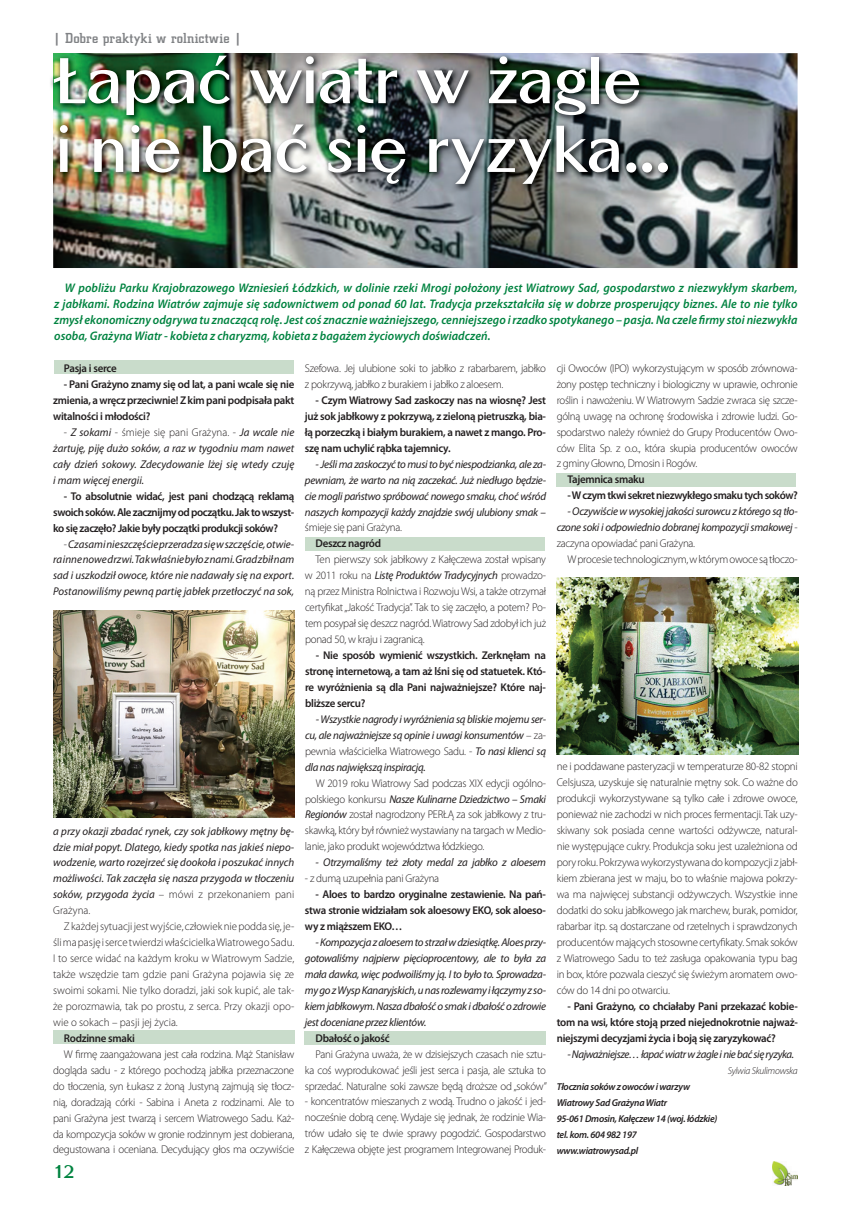
<style>
.page{position:relative;width:851px;height:1205px;background:#fff}
.page>*{position:absolute;margin:0;border:0;box-sizing:border-box;transform-origin:0 0}
.t1{font:700 62.5px/68.8px "Altrincham";letter-spacing:-.01em;color:#fff}
.t2{font:700 17.5px "Altrincham";color:#008340}
.t3{font:500 15px "City DEE";letter-spacing:.01em;color:#808285}
.t4{font:italic 600 12.5px/16px "Myriad Pro";letter-spacing:.005em;color:#008340;text-align:justify;scale:.95 1}
.t5{font:300 11.25px/16px "Myriad Pro";letter-spacing:-.025em;color:#231f20;text-align:justify}
.t6{font:italic 11.25px/16px "Myriad Pro";letter-spacing:-.025em;color:#231f20;text-align:justify}
.t7{font:600 11.25px/16px "Myriad Pro";letter-spacing:-.025em;color:#231f20;text-align:justify}
.t8{font:italic 600 10px/16px "Myriad Pro";letter-spacing:-.025em;color:#231f20}
.t9{font:italic 300 10px "Myriad Pro";letter-spacing:-.025em;color:#231f20}
.s1{font-weight:300;font-style:normal}
.s2{font-weight:400;font-style:italic}
</style>
<div class="page">
<img style="left:772px;top:1161px;width:25px;height:24px">
<div style="left:305px;top:1031px;width:241px;height:13px;background:#c9dccb"></div>
<img style="left:53px;top:610px;width:241px;height:208px">
<img style="left:53px;top:53px;width:744px;height:215px">
<img style="left:53px;top:53px;width:623px;height:140px">
<div style="left:55px;top:361px;width:239px;height:13px;background:#c9dccb"></div>
<img style="left:556px;top:578px;width:241px;height:177px">
<div style="left:305px;top:537px;width:239px;height:13px;background:#c9dccb"></div>
<div style="left:556px;top:473px;width:239px;height:13px;background:#c9dccb"></div>
<div style="left:53px;top:1030px;width:241px;height:13px;background:#c9dccb"></div>
<h3 class="t3" style="left:53px;top:30px;width:190px">| Dobre praktyki w rolnictwie |</h3>
<h1 class="t1" style="left:55px;top:47px;width:617px">Łapać wiatr w żagle i nie bać się ryzyka…</h1>
<p class="t4" style="left:54px;top:280px;width:783px;text-indent:11px">W pobliżu Parku Krajobrazowego Wzniesień Łódzkich, w dolinie rzeki Mrogi położony jest Wiatrowy Sad, gospodarstwo z niezwykłym skarbem, z jabłkami. Rodzina Wiatrów zajmuje się sadownictwem od ponad 60 lat. Tradycja przekształciła się w dobrze prosperujący biznes. Ale to nie tylko zmysł ekonomiczny odgrywa tu znaczącą rolę. Jest coś znacznie ważniejszego, cenniejszego i rzadko spotykanego – pasja. Na czele rmy stoi niezwykła osoba, Grażyna Wiatr - kobieta z charyzmą, kobieta z bagażem życiowych doświadczeń.</p>
<p class="t7" style="left:64px;top:360px;width:54px">Pasja i serce</p>
<p class="t7" style="left:53px;top:376px;width:242px;text-indent:11px">- Pani Grażyno znamy się od lat, a pani wcale się nie zmienia, a wręcz przeciwnie! Z kim pani podpisała pakt witalności i młodości?</p>
<p class="t6" style="left:53px;top:424px;width:242px;text-indent:11px"><span class="s1">-</span> Z sokami <span class="s1">- śmieje się pani Grażyna. -</span> Ja wcale nie żartuję, piję dużo soków, a raz w tygodniu mam nawet cały dzień sokowy. Zdecydowanie lżej się wtedy czuję i mam więcej energii.</p>
<p class="t7" style="left:53px;top:488px;width:242px;text-indent:11px">- To absolutnie widać, jest pani chodzącą reklamą swoich soków. Ale zacznijmy od początku. Jak to wszyst&shy;ko się zaczęło? Jakie były początki produkcji soków?</p>
<p class="t6" style="left:53px;top:535px;width:242px;text-indent:11px"><span class="s1">-</span> Czasami nieszczęście przeradza się w szczęście, otwie&shy;ra inne nowe drzwi. Tak właśnie było z nami. Grad zbił nam sad i uszkodził owoce, które nie nadawały się na export.<br>Postanowiliśmy pewną partię jabłek przetłoczyć na sok,</p>
<p class="t6" style="left:53px;top:822px;width:242px">a przy okazji zbadać rynek, czy sok jabłkowy mętny bę&shy;dzie miał popyt. Dlatego, kiedy spotka nas jakieś niepo&shy;wodzenie, warto rozejrzeć się dookoła i poszukać innych możliwości. Tak zaczęła się nasza przygoda w tłoczeniu soków, przygoda życia <span class="s1">– mówi z przekonaniem pani Grażyna.</span></p>
<p class="t5" style="left:53px;top:918px;width:242px;text-indent:11px">Z każdej sytuacji jest wyjście, człowiek nie podda się, je&shy;śli ma pasję i serce twierdzi właścicielka Wiatrowego Sadu.<br>I to serce widać na każdym kroku w Wiatrowym Sadzie, także wszędzie tam gdzie pani Grażyna pojawia się ze swoimi sokami. Nie tylko doradzi, jaki sok kupić, ale tak&shy;że porozmawia, tak po prostu, z serca. Przy okazji opo&shy;wie o sokach – pasji jej życia.</p>
<p class="t7" style="left:64px;top:1030px;width:73px">Rodzinne smaki</p>
<p class="t5" style="left:53px;top:1046px;width:242px;text-indent:11px">W firmę zaangażowana jest cała rodzina. Mąż Stanisław dogląda sadu - z którego pochodzą jabłka przeznaczone do tłoczenia, syn Łukasz z żoną Justyną zajmują się tłocz&shy;nią, doradzają córki - Sabina i Aneta z rodzinami. Ale to pani Grażyna jest twarzą i sercem Wiatrowego Sadu. Każ&shy;da kompozycja soków w gronie rodzinnym jest dobierana, degustowana i oceniana. Decydujący głos ma oczywiście</p>
<h2 class="t2" style="left:53px;top:1161px;width:23px">12</h2>
<p class="t5" style="left:305px;top:360px;width:242px">Szefowa. Jej ulubione soki to jabłko z rabarbarem, jabłko z pokrzywą, jabłko z burakiem i jabłko z aloesem.</p>
<p class="t7" style="left:305px;top:392px;width:242px;text-indent:11px">- Czym Wiatrowy Sad zaskoczy nas na wiosnę? Jest już sok jabłkowy z pokrzywą, z zieloną pietruszką, bia&shy;łą porzeczką i białym burakiem, a nawet z mango. Pro&shy;szę nam uchylić rąbka tajemnicy.</p>
<p class="t6" style="left:305px;top:456px;width:242px;text-indent:11px">- Jeśli ma zaskoczyć to musi to być niespodzianka, ale za&shy;pewniam, że warto na nią zaczekać. Już niedługo będzie&shy;cie mogli państwo spróbować nowego smaku, choć wśród naszych kompozycji każdy znajdzie swój ulubiony smak –</p>
<p class="t5" style="left:305px;top:520px;width:99px">śmieje się pani Grażyna.</p>
<p class="t7" style="left:315px;top:535px;width:67px">Deszcz nagród</p>
<p class="t5" style="left:305px;top:552px;width:242px;text-indent:11px">Ten pierwszy sok jabłkowy z Kałęczewa został wpisany w 2011 roku na <span class="s2">Listę Produktów Tradycyjnych</span> prowadzo&shy;ną przez Ministra Rolnictwa i Rozwoju Wsi, a także otrzymał certyfikat „Jakość Tradycja”. Tak to się zaczęło, a potem? Po&shy;tem posypał się deszcz nagród. Wiatrowy Sad zdobył ich już ponad 50, w kraju i zagranicą.</p>
<p class="t7" style="left:305px;top:647px;width:242px;text-indent:11px">- Nie sposób wymienić wszystkich. Zerknęłam na stronę internetową, a tam aż lśni się od statuetek. Któ&shy;re wyróżnienia są dla Pani najważniejsze? Które naj&shy;bliższe sercu?</p>
<p class="t6" style="left:305px;top:711px;width:242px;text-indent:11px">- Wszystkie nagrody i wyróżnienia są bliskie mojemu ser&shy;cu, ale najważniejsze są opinie i uwagi konsumentów <span class="s1">– za&shy;pewnia właścicielka Wiatrowego Sadu. -</span> To nasi klienci są dla nas największą inspiracją.</p>
<p class="t5" style="left:305px;top:775px;width:242px;text-indent:11px">W 2019 roku Wiatrowy Sad podczas XIX edycji ogólno&shy;polskiego konkursu <span class="s2">Nasze Kulinarne Dziedzictwo – Smaki Regionów</span> został nagrodzony PERŁĄ za sok jabłkowy z tru&shy;skawką, który był również wystawiany na targach w Medio&shy;lanie, jako produkt województwa łódzkiego.</p>
<p class="t6" style="left:315px;top:854px;width:232px">- Otrzymaliśmy też złoty medal za jabłko z aloesem</p>
<p class="t5" style="left:305px;top:870px;width:136px">- z dumą uzupełnia pani Grażyna</p>
<p class="t7" style="left:305px;top:886px;width:242px;text-indent:11px">- Aloes to bardzo oryginalne zestawienie. Na pań&shy;stwa stronie widziałam sok aloesowy EKO, sok aloeso&shy;wy z miąższem EKO…</p>
<p class="t6" style="left:305px;top:934px;width:242px;text-indent:11px">- Kompozycja z aloesem to strzał w dziesiątkę. Aloes przy&shy;gotowaliśmy najpierw pięcioprocentowy, ale to była za mała dawka, więc podwoiliśmy ją. I to było to. Sprowadza&shy;my go z Wysp Kanaryjskich, u nas rozlewamy i łączymy z so&shy;kiem jabłkowym. Nasza dbałość o smak i dbałość o zdrowie jest doceniane przez klientów.</p>
<p class="t7" style="left:315px;top:1029px;width:76px">Dbałość o jakość</p>
<p class="t5" style="left:305px;top:1046px;width:243px;text-indent:11px">Pani Grażyna uważa, że w dzisiejszych czasach nie sztu&shy;ka coś wyprodukować jeśli jest serca i pasja, ale sztuka to sprzedać. Naturalne soki zawsze będą droższe od „soków”</p>
<p class="t5" style="left:305px;top:1094px;width:242px">- koncentratów mieszanych z wodą. Trudno o jakość i jed&shy;nocześnie dobrą cenę. Wydaje się jednak, że rodzinie Wia&shy;trów udało się te dwie sprawy pogodzić. Gospodarstwo z Kałęczewa objęte jest programem Integrowanej Produk-</p>
<p class="t5" style="left:556px;top:360px;width:242px">cji Owoców (IPO) wykorzystującym w sposób zrównowa&shy;żony postęp techniczny i biologiczny w uprawie, ochronie roślin i nawożeniu. W Wiatrowym Sadzie zwraca się szcze&shy;gólną uwagę na ochronę środowiska i zdrowie ludzi. Go&shy;spodarstwo należy również do Grupy Producentów Owo&shy;ców Elita Sp. z o.o., która skupia producentów owoców z gminy Głowno, Dmosin i Rogów.</p>
<p class="t7" style="left:567px;top:471px;width:79px">Tajemnica smaku</p>
<p class="t7" style="left:567px;top:487px;width:232px">- W czym tkwi sekret niezwykłego smaku tych soków?</p>
<p class="t6" style="left:556px;top:503px;width:242px;text-indent:11px">- Oczywiście w wysokiej jakości surowcu z którego są tło&shy;czone soki i odpowiednio dobranej kompozycji smakowej <span class="s1">- zaczyna opowiadać pani Grażyna.</span></p>
<p class="t5" style="left:567px;top:551px;width:232px">W procesie technologicznym, w którym owoce są tłoczo-</p>
<p class="t5" style="left:556px;top:759px;width:242px">ne i poddawane pasteryzacji w temperaturze 80-82 stopni Celsjusza, uzyskuje się naturalnie mętny sok. Co ważne do produkcji wykorzystywane są tylko całe i zdrowe owoce, ponieważ nie zachodzi w nich proces fermentacji. Tak uzy&shy;skiwany sok posiada cenne wartości odżywcze, natural&shy;nie występujące cukry. Produkcja soku jest uzależniona od pory roku. Pokrzywa wykorzystywana do kompozycji z jabł&shy;kiem zbierana jest w maju, bo to właśnie majowa pokrzy&shy;wa ma najwięcej substancji odżywczych. Wszystkie inne dodatki do soku jabłkowego jak marchew, burak, pomidor, rabarbar itp. są dostarczane od rzetelnych i sprawdzonych producentów mających stosowne certyfikaty. Smak soków z Wiatrowego Sadu to też zasługa opakowania typu bag in box, które pozwala cieszyć się świeżym aromatem owo&shy;ców do 14 dni po otwarciu.</p>
<p class="t7" style="left:556px;top:997px;width:242px;text-indent:11px">- Pani Grażyno, co chciałaby Pani przekazać kobie&shy;tom na wsi, które stoją przed niejednokrotnie najważ&shy;niejszymi decyzjami życia i boją się zaryzykować?</p>
<p class="t6" style="left:567px;top:1045px;width:228px">- Najważniejsze… łapać wiatr w żagle i nie bać się ryzyka.</p>
<p class="t9" style="left:727px;top:1065px;width:71px">Sylwia Skulimowska</p>
<p class="t8" style="left:556px;top:1078px;width:162px">Tłocznia soków z owoców i warzyw<br>Wiatrowy Sad Grażyna Wiatr<br>95-061 Dmosin, Kałęczew 14 (woj. łódzkie) tel. kom. 604 982 197 www.wiatrowysad.pl</p>
</div>
